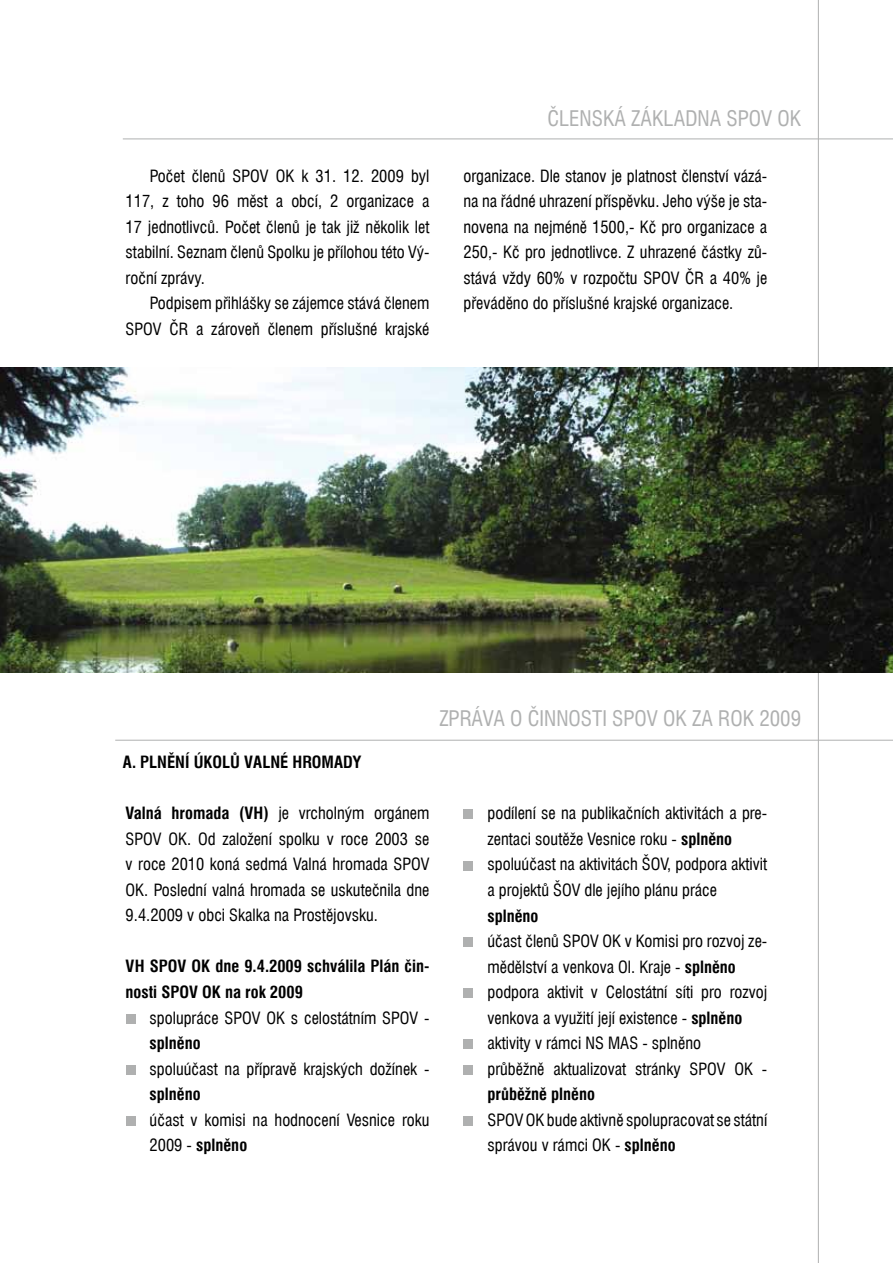
<style>
.page{position:relative;width:893px;height:1263px;background:#fff}
.page>*{position:absolute;margin:0;border:0;box-sizing:border-box;transform-origin:0 0}
.t1{font:condensed 21px "Swiss 721 AT";color:#afb0b0}
.t2{font:condensed 16.5px/25.5px "Swiss 721 AT";color:#000}
.t3{font:700 condensed 16.5px/25.5px "Swiss 721 AT";color:#000}
.s1{font-weight:700}
</style>
<div class="page">
<div style="left:126px;top:1013px;width:10px;height:10px;background:#afb0b0"></div>
<div style="left:126px;top:1064px;width:10px;height:10px;background:#afb0b0"></div>
<div style="left:126px;top:1116px;width:10px;height:9px;background:#afb0b0"></div>
<div style="left:463px;top:809px;width:10px;height:10px;background:#afb0b0"></div>
<div style="left:463px;top:860px;width:10px;height:10px;background:#afb0b0"></div>
<div style="left:463px;top:937px;width:10px;height:10px;background:#afb0b0"></div>
<div style="left:463px;top:988px;width:10px;height:10px;background:#afb0b0"></div>
<div style="left:463px;top:1039px;width:10px;height:10px;background:#afb0b0"></div>
<div style="left:463px;top:1064px;width:10px;height:10px;background:#afb0b0"></div>
<div style="left:463px;top:1116px;width:10px;height:9px;background:#afb0b0"></div>
<hr style="left:818px;top:0;width:1px;height:1263px;background:#afb0b0">
<hr style="left:123px;top:139px;width:770px;height:1px;background:#afb0b0">
<hr style="left:115px;top:740px;width:778px;height:1px;background:#afb0b0">
<img style="left:0;top:368px;width:893px;height:305px">
<p class="t2" style="left:126px;top:163px;width:305px;text-align:justify;text-indent:24px">Počet členů SPOV OK k 31. 12. 2009 byl 117, z toho 96 měst a obcí, 2 organizace a 17 jednotlivců. Počet členů je tak již několik let stabilní. Seznam členů Spolku je přílohou této Vý&shy;roční zprávy.</p>
<p class="t2" style="left:126px;top:290px;width:305px;text-align:right">Podpisem přihlášky se zájemce stává členem<br>SPOV ČR a zároveň členem příslušné krajské</p>
<p class="t1" style="left:547px;top:105px;width:255px">ČLENSKÁ ZÁKLADNA SPOV OK</p>
<p class="t2" style="left:463px;top:163px;width:305px;text-align:justify">organizace. Dle stanov je platnost členství vázá&shy;na na řádné uhrazení příspěvku. Jeho výše je sta&shy;novena na nejméně 1500,- Kč pro organizace a 250,- Kč pro jednotlivce. Z uhrazené částky zů&shy;stává vždy 60% v rozpočtu SPOV ČR a 40% je převáděno do příslušné krajské organizace.</p>
<p class="t3" style="left:123px;top:750px;width:240px">A. PLNĚNÍ ÚKOLŮ VALNÉ HROMADY</p>
<p class="t1" style="left:439px;top:705px;width:363px">ZPRÁVA O ČINNOSTI SPOV OK ZA ROK 2009</p>
<p class="t2" style="left:126px;top:800px;width:305px;text-align:justify"><span class="s1">Valná hromada (VH)</span> je vrcholným orgánem SPOV OK. Od založení spolku v roce 2003 se v roce 2010 koná sedmá Valná hromada SPOV OK. Poslední valná hromada se uskutečnila dne 9.4.2009 v obci Skalka na Prostějovsku.</p>
<p class="t3" style="left:126px;top:954px;width:305px">VH SPOV OK dne 9.4.2009 schválila Plán čin&shy;nosti SPOV OK na rok 2009</p>
<p class="t2" style="left:150px;top:1004px;width:281px">spolupráce SPOV OK s celostátním SPOV -</p>
<p class="t3" style="left:150px;top:1030px;width:53px">splněno</p>
<p class="t2" style="left:150px;top:1055px;width:281px">spoluúčast na přípravě krajských dožínek -</p>
<p class="t3" style="left:150px;top:1081px;width:53px">splněno</p>
<p class="t2" style="left:150px;top:1106px;width:281px">účast v komisi na hodnocení Vesnice roku<br>2009 - <span class="s1">splněno</span></p>
<p class="t2" style="left:487px;top:800px;width:281px">podílení se na publikačních aktivitách a pre&shy;zentaci soutěže Vesnice roku - <span class="s1">splněno </span>spoluúčast na aktivitách ŠOV, podpora aktivit a projektů ŠOV dle jejího plánu práce</p>
<p class="t3" style="left:487px;top:903px;width:53px">splněno</p>
<p class="t2" style="left:487px;top:928px;width:281px">účast členů SPOV OK v Komisi pro rozvoj ze&shy;mědělství a venkova Ol. Kraje - <span class="s1">splněno </span>podpora aktivit v Celostátní síti pro rozvoj venkova a využití její existence - <span class="s1">splněno </span>aktivity v rámci NS MAS - splněno<br>průběžně aktualizovat stránky SPOV OK -</p>
<p class="t3" style="left:487px;top:1081px;width:109px">průběžně plněno</p>
<p class="t2" style="left:487px;top:1106px;width:281px">SPOV OK bude aktivně spolupracovat se státní správou v rámci OK - <span class="s1">splněno</span></p>
</div>
